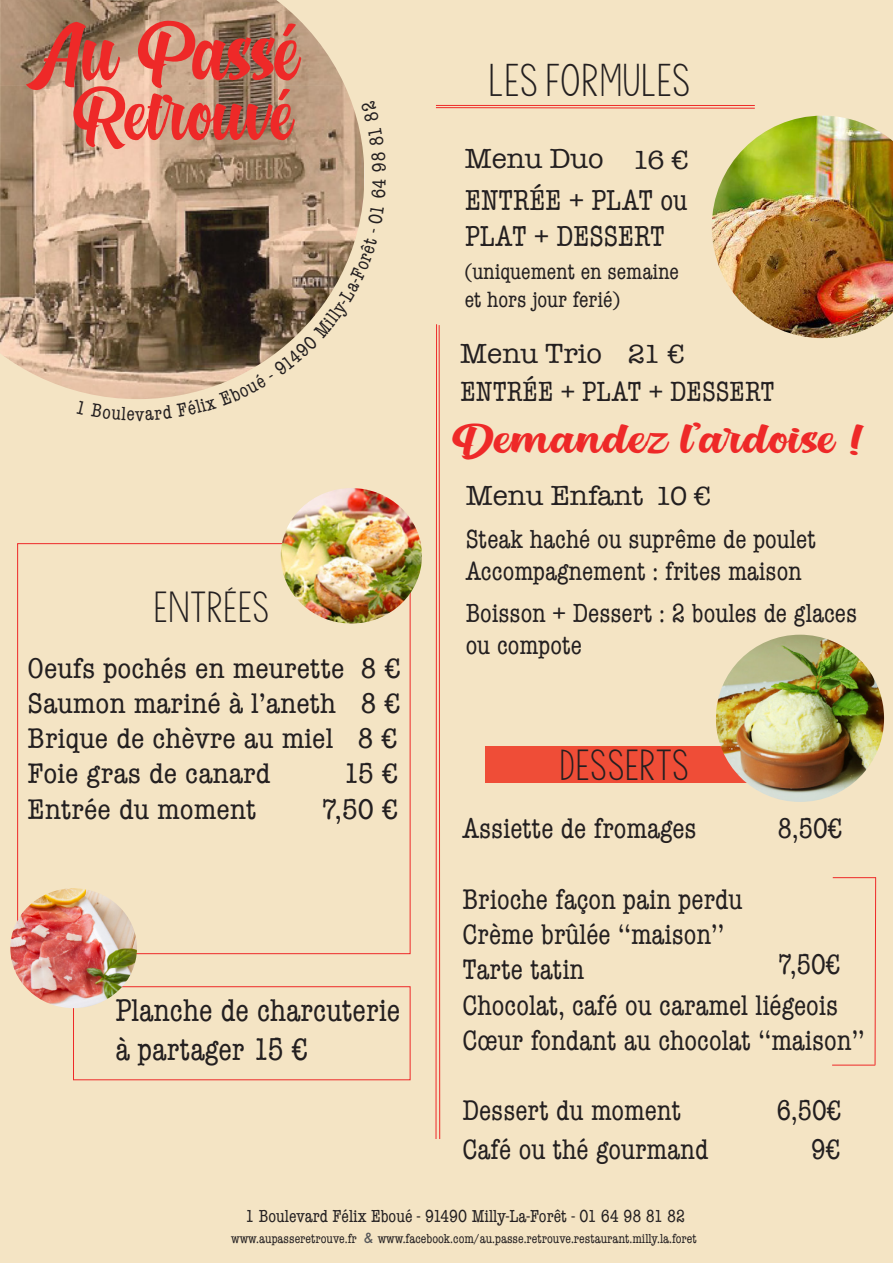
<style>
.page{position:relative;width:893px;height:1263px;background:#fff}
.page>*{position:absolute;margin:0;border:0;box-sizing:border-box;transform-origin:0 0}
.t1{font:66.3px "Dalgona";letter-spacing:-.02em;color:#ee2928}
.t2{font:59.85px "Dalgona";letter-spacing:.01em;color:#ee2928}
.t3{font:43.35px "KG Sorry Not Sorry";color:#231f20}
.t4{font:41.1px "KG Sorry Not Sorry";color:#231f20}
.t5{font:33px "Dalgona";letter-spacing:.01em;color:#ee2928;scale:1.4 1}
.t6{font:condensed 32.55px "American Typewriter";color:#231f20}
.t7{font:condensed 29.85px "American Typewriter";color:#231f20}
.t8{font:condensed 29.4px "American Typewriter";color:#231f20}
.t9{font:condensed 29.4px "American Typewriter";color:#231f20;scale:1.1 1}
.t10{font:condensed 28.65px "American Typewriter";color:#231f20}
.t11{font:28.5px "American Typewriter";color:#231f20}
.t12{font:condensed 27px "American Typewriter";color:#231f20}
.t13{font:27px "American Typewriter";color:#231f20}
.t14{font:condensed 22.8px "American Typewriter";color:#231f20}
.t15{font:condensed 19.8px "American Typewriter";color:#231f20}
.t16{font:condensed 18px "American Typewriter";color:#231f20}
.t17{font:condensed 13.5px "American Typewriter";color:#231f20}
.s1{font-size:27px}
.s2{font-family:"Futura";font-weight:500;font-style:italic;font-stretch:normal;color:#57585a}
</style>
<div class="page">
<div style="left:0;top:0;width:892px;height:1263px;background:#f4e4c4"></div>
<img style="left:0;top:0;width:345px;height:86px">
<img style="left:0;top:86px;width:364px;height:145px">
<img style="left:0;top:231px;width:145px;height:145px">
<img style="left:38px;top:376px;width:107px;height:23px">
<div style="left:485px;top:747px;width:358px;height:36px;background:#ef4d37"></div>
<hr style="left:436px;top:105px;width:319px;height:1px;background:#ee2928">
<svg style="left:436px;top:107px;width:319px;height:1px"></svg>
<svg style="left:436px;top:324px;width:4px;height:815px"></svg>
<svg style="left:874px;top:878px;width:2px;height:187px"></svg>
<img style="left:712px;top:116px;width:181px;height:222px">
<img style="left:716px;top:635px;width:168px;height:167px;border-radius:84px">
<div style="left:73px;top:986px;width:337px;height:94px;border:1px solid #ee2928"></div>
<img style="left:10px;top:888px;width:127px;height:120px">
<hr style="left:833px;top:877px;width:43px;height:1px;background:#ee2928">
<hr style="left:832px;top:1065px;width:43px;height:1px;background:#ee2928">
<img style="left:281px;top:488px;width:141px;height:135px">
<svg style="left:145px;top:205px;width:219px;height:194px"></svg>
<svg style="left:361px;top:101px;width:3px;height:21px"></svg>
<p class="t1" style="left:40px;top:-4px;width:261px">Au Passé</p>
<p class="t2" style="left:73px;top:64px;width:222px">Retrouvé</p>
<p class="t15" style="left:135px;top:399px;width:11px">v</p>
<p class="t4" style="left:153px;top:585px;width:117px">ENTRÉES</p>
<p class="t9" style="left:28px;top:646px;width:341px">Oeufs pochés en meurette 8 €</p>
<p class="t9" style="left:28px;top:681px;width:341px">Saumon mariné à l’aneth 8 €</p>
<p class="t9" style="left:28px;top:716px;width:338px">Brique de chèvre au miel 8 €</p>
<p class="t9" style="left:28px;top:751px;width:222px">Foie gras de canard</p>
<p class="t9" style="left:343px;top:751px;width:52px">15 €</p>
<p class="t9" style="left:28px;top:787px;width:210px">Entrée du moment</p>
<p class="t9" style="left:321px;top:787px;width:72px">7,50 €</p>
<p class="t6" style="left:115px;top:986px;width:286px">Planche de charcuterie</p>
<p class="t6" style="left:115px;top:1025px;width:194px">à partager 15 €</p>
<p class="t3" style="left:488px;top:57px;width:204px">LES FORMULES</p>
<p class="t11" style="left:465px;top:137px;width:140px">Menu Duo</p>
<p class="t13" style="left:633px;top:139px;width:58px">16 €</p>
<p class="t7" style="left:465px;top:178px;width:224px">ENTRÉE + PLAT ou</p>
<p class="t7" style="left:465px;top:214px;width:201px">PLAT + DESSERT</p>
<p class="t14" style="left:465px;top:254px;width:216px">(uniquement en semaine</p>
<p class="t14" style="left:465px;top:282px;width:157px">et hors jour ferié)</p>
<p class="t13" style="left:628px;top:334px;width:58px">21 €</p>
<p class="t11" style="left:460px;top:332px;width:143px">Menu Trio</p>
<p class="t10" style="left:460px;top:370px;width:316px">ENTRÉE + PLAT + DESSERT</p>
<p class="t5" style="left:452px;top:411px;width:297px">Demandez l'ardoise !</p>
<p class="t11" style="left:466px;top:474px;width:247px">Menu Enfant <span class="s1">10 €</span></p>
<p class="t12" style="left:466px;top:518px;width:352px">Steak haché ou suprême de poulet</p>
<p class="t12" style="left:466px;top:551px;width:338px">Accompagnement : frites maison</p>
<p class="t12" style="left:466px;top:593px;width:393px">Boisson + Dessert : 2 boules de glaces</p>
<p class="t12" style="left:466px;top:625px;width:118px">ou compote</p>
<p class="t4" style="left:558px;top:743px;width:132px">DESSERTS</p>
<p class="t8" style="left:462px;top:806px;width:236px">Assiette de fromages</p>
<p class="t8" style="left:777px;top:806px;width:67px">8,50€</p>
<p class="t8" style="left:462px;top:877px;width:282px">Brioche façon pain perdu</p>
<p class="t8" style="left:462px;top:912px;width:263px">Crème brûlée ‘‘maison’’</p>
<p class="t8" style="left:462px;top:947px;width:123px">Tarte tatin</p>
<p class="t8" style="left:462px;top:983px;width:377px">Chocolat, café ou caramel liégeois</p>
<p class="t8" style="left:462px;top:1018px;width:404px">Cœur fondant au chocolat ‘‘maison’’</p>
<p class="t8" style="left:778px;top:942px;width:64px">7,50€</p>
<p class="t8" style="left:462px;top:1088px;width:220px">Dessert du moment</p>
<p class="t8" style="left:777px;top:1088px;width:67px">6,50€</p>
<p class="t8" style="left:462px;top:1127px;width:247px">Café ou thé gourmand</p>
<p class="t8" style="left:811px;top:1127px;width:31px">9€</p>
<p class="t16" style="left:245px;top:1203px;width:441px">1 Boulevard Félix Eboué - 91490 Milly-La-Forêt - 01 64 98 81 82</p>
<p class="t17" style="left:231px;top:1228px;width:467px">www.aupasseretrouve.fr <span class="s2">&amp;</span> www.facebook.com/au.passe.retrouve.restaurant.milly.la.foret</p>
</div>
